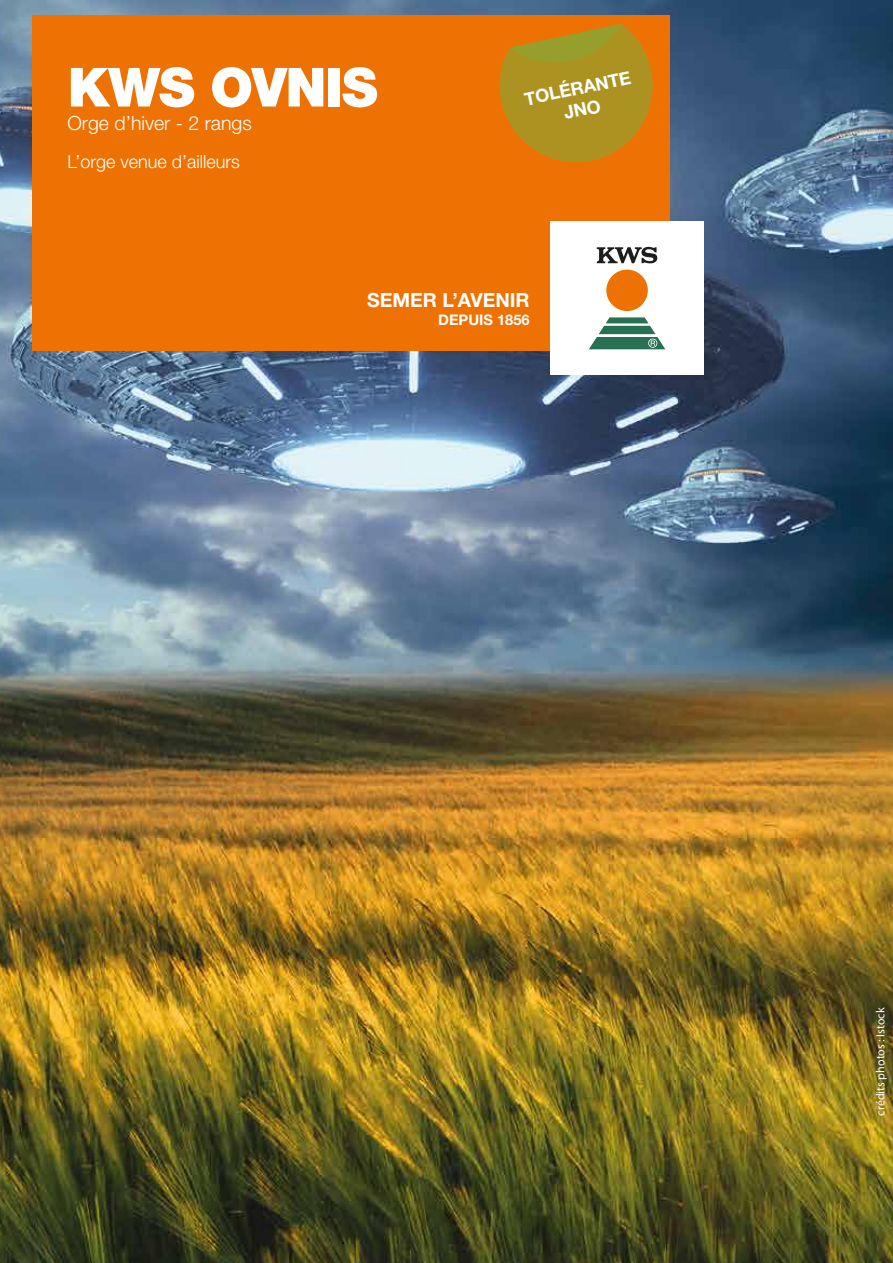
<style>
.page{position:relative;width:893px;height:1263px;background:#fff}
.page>*{position:absolute;margin:0;border:0;box-sizing:border-box;transform-origin:0 0}
.t1{font:900 54px "Helvetica Neue LT Std";letter-spacing:-.025em;color:#fff}
.t2{font:300 19.5px "Helvetica Neue LT Std";color:#fff}
.t3{font:700 19.5px "Helvetica Neue LT Std";color:#fff}
.t4{font:300 18px "Helvetica Neue LT Std";color:#fff}
.t5{font:700 18px/21.6px "Helvetica Neue LT Std";color:#fff;text-align:center}
.t6{font:700 14.7px "Helvetica Neue LT Std";color:#fff}
.t7{font:12px "Myriad Pro";color:#fff}
</style>
<div class="page">
<img style="left:0;top:0;width:893px;height:1263px">
<div style="left:32px;top:15px;width:637px;height:336px;background:#ee7203"></div>
<div style="left:550px;top:222px;width:154px;height:153px;background:#fff"></div>
<svg style="left:589px;top:317px;width:76px;height:32px"></svg>
<div style="left:606px;top:270px;width:42px;height:41px;background:#ee7203;border-radius:50%"></div>
<svg style="left:597px;top:247px;width:61px;height:16px"></svg>
<svg style="left:500px;top:24px;width:153px;height:138px"></svg>
<h1 class="t1" style="left:68px;top:55px;width:312px">KWS OVNIS</h1>
<p class="t2" style="left:68px;top:111px;width:186px">Orge d’hiver - 2 rangs</p>
<p class="t4" style="left:68px;top:150px;width:174px">L’orge venue d’ailleurs</p>
<p class="t5" style="left:523px;top:88px;width:110px;rotate:-12deg">TOLÉRANTE<br>JNO</p>
<p class="t3" style="left:367px;top:288px;width:164px">SEMER L’AVENIR</p>
<p class="t6" style="left:438px;top:310px;width:93px">DEPUIS 1856</p>
<p class="t7" style="left:873px;top:1115px;width:110px;rotate:-90deg">crédits photos : Istock</p>
</div>
